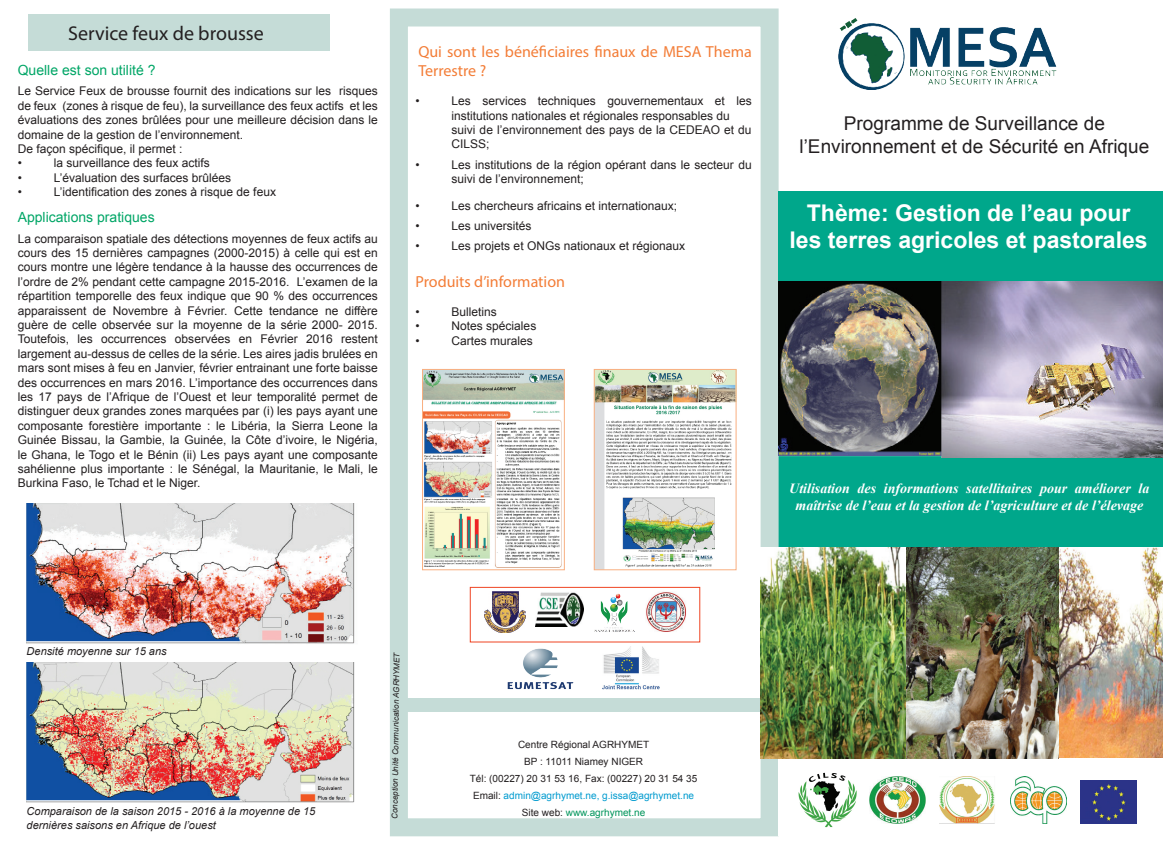
<style>
.page{position:relative;width:1163px;height:842px;background:#fff}
.page>*{position:absolute;margin:0;border:0;box-sizing:border-box;transform-origin:0 0}
.t1{font:700 23px/27.6px "Arial";color:#fff;text-align:center}
.t2{font:20px "Myriad Pro";color:#231f20}
.t3{font:19px/22.8px "Arial";color:#231f20;text-align:center}
.t4{font:16px/19.2px "Myriad Pro";color:#f37d37}
.t5{font:italic 700 14px/16.8px "Times New Roman";color:#fff;text-align:center}
.t6{font:14px "Arial";color:#00a666}
.t7{font:12px/14.4px "Arial";color:#231f20}
.t8{font:italic 11px/13.2px "Arial";color:#231f20}
.t9{font:10px/17px "Arial";color:#231f20;text-align:center}
.t10{font:italic 8px "Arial";color:#231f20}
.s1{color:#009bcf}
.s2{color:#00955b}
</style>
<div class="page">
<div style="left:771px;top:338px;width:391px;height:217px;background:#00a78b"></div>
<div style="left:28px;top:14px;width:302px;height:37px;background:#c5dcd7"></div>
<div style="left:390px;top:9px;width:388px;height:827px;border:18px solid #c5dcd7"></div>
<img style="left:1058px;top:547px;width:104px;height:211px">
<img style="left:778px;top:281px;width:384px;height:177px">
<img style="left:838px;top:18px;width:218px;height:71px">
<img style="left:27px;top:503px;width:328px;height:141px">
<img style="left:27px;top:662px;width:328px;height:141px">
<svg style="left:416px;top:8px;width:337px;height:20px;background:#cadfda"></svg>
<div style="left:407px;top:698px;width:359px;height:14px;background:#c5dcd7"></div>
<img style="left:507px;top:649px;width:67px;height:41px">
<img style="left:602px;top:646px;width:57px;height:44px">
<img style="left:484px;top:592px;width:41px;height:41px">
<img style="left:536px;top:592px;width:47px;height:34px">
<img style="left:594px;top:593px;width:40px;height:39px">
<img style="left:646px;top:592px;width:40px;height:40px">
<div style="left:470px;top:587px;width:229px;height:55px;border:1px solid #ef4422"></div>
<img style="left:424px;top:371px;width:138px;height:197px">
<div style="left:422px;top:369px;width:142px;height:201px;border:1px solid #f9af80"></div>
<img style="left:596px;top:371px;width:138px;height:197px">
<div style="left:594px;top:369px;width:142px;height:201px;border:1px solid #f9af80"></div>
<img style="left:798px;top:773px;width:59px;height:54px">
<img style="left:1080px;top:780px;width:56px;height:43px">
<img style="left:869px;top:776px;width:56px;height:47px">
<img style="left:1010px;top:776px;width:55px;height:47px">
<img style="left:939px;top:776px;width:56px;height:47px">
<img style="left:760px;top:547px;width:146px;height:211px">
<img style="left:906px;top:547px;width:152px;height:211px">
<div style="left:778px;top:192px;width:384px;height:89px;background:#00a78b"></div>
<h2 class="t2" style="left:68px;top:21px;width:197px">Service feux de brousse</h2>
<p class="t6" style="left:18px;top:60px;width:139px">Quelle est son utilité ?</p>
<p class="t7" style="left:18px;top:84px;width:362px">Le Service Feux de brousse fournit des indications sur les risques de feux (zones à risque de feu), la surveillance des feux actifs et les évaluations des zones brûlées pour une meilleure décision dans le domaine de la gestion de l’environnement.<br>De façon spécifique, il permet :<br>•</p>
<p class="t7" style="left:54px;top:156px;width:158px">la surveillance des feux actifs</p>
<p class="t7" style="left:18px;top:170px;width:6px">•</p>
<p class="t7" style="left:54px;top:170px;width:179px">L’évaluation des surfaces brûlées</p>
<p class="t7" style="left:18px;top:185px;width:6px">•</p>
<p class="t7" style="left:54px;top:185px;width:224px">L’identification des zones à risque de feux</p>
<p class="t6" style="left:18px;top:208px;width:138px">Applications pratiques</p>
<p class="t7" style="left:18px;top:231px;width:362px;text-align:justify">La comparaison spatiale des détections moyennes de feux actifs au cours des 15 dernières campagnes (2000-2015) à celle qui est en cours montre une légère tendance à la hausse des occurrences de l’ordre de 2% pendant cette campagne 2015-2016. L’examen de la répartition temporelle des feux indique que 90 % des occurrences apparaissent de Novembre à Février. Cette tendance ne diffère guère de celle observée sur la moyenne de la série 2000- 2015.<br>Toutefois, les occurrences observées en Février 2016 restent largement au-dessus de celles de la série. Les aires jadis brulées en mars sont mises à feu en Janvier, février entrainant une forte baisse des occurrences en mars 2016. L’importance des occurrences dans les 17 pays de l’Afrique de l’Ouest et leur temporalité permet de distinguer deux grandes zones marquées par (i) les pays ayant une composante forestière importante : le Libéria, la Sierra Leone la Guinée Bissau, la Gambie, la Guinée, la Côte d’ivoire, le Nigéria, le Ghana, le Togo et le Bénin (ii) Les pays ayant une composante sahélienne plus importante : le Sénégal, la Mauritanie, le Mali, le Burkina Faso, le Tchad et le Niger.</p>
<h3 class="t4" style="left:418px;top:41px;width:335px">Qui sont les bénéficiaires finaux de MESA Thema<br>Terrestre ?</h3>
<p class="t7" style="left:415px;top:94px;width:6px">•</p>
<p class="t7" style="left:451px;top:94px;width:301px">Les services techniques gouvernementaux et les institutions nationales et régionales responsables du suivi de l’environnement des pays de la CEDEAO et du CILSS;</p>
<p class="t7" style="left:415px;top:157px;width:6px">•</p>
<p class="t7" style="left:451px;top:157px;width:301px">Les institutions de la région opérant dans le secteur du suivi de l’environnement;</p>
<p class="t7" style="left:415px;top:198px;width:6px">•</p>
<p class="t7" style="left:451px;top:198px;width:227px">Les chercheurs africains et internationaux;</p>
<p class="t7" style="left:415px;top:218px;width:6px">•</p>
<p class="t7" style="left:451px;top:218px;width:82px">Les universités</p>
<p class="t7" style="left:415px;top:239px;width:6px">•</p>
<p class="t7" style="left:451px;top:239px;width:235px">Les projets et ONGs nationaux et régionaux</p>
<h3 class="t4" style="left:415px;top:272px;width:151px">Produits d’information</h3>
<p class="t7" style="left:415px;top:304px;width:6px">•</p>
<p class="t7" style="left:451px;top:304px;width:47px">Bulletins</p>
<p class="t7" style="left:415px;top:319px;width:6px">•</p>
<p class="t7" style="left:451px;top:319px;width:86px">Notes spéciales</p>
<p class="t7" style="left:415px;top:333px;width:6px">•</p>
<p class="t7" style="left:451px;top:333px;width:83px">Cartes murales</p>
<h3 class="t3" style="left:799px;top:112px;width:351px">Programme de Surveillance de l’Environnement et de Sécurité en Afrique</h3>
<h1 class="t1" style="left:789px;top:199px;width:359px">Thème: Gestion de l’eau pour les terres agricoles et pastorales</h1>
<p class="t5" style="left:789px;top:479px;width:362px">Utilisation des informations satellitaires pour améliorer la maîtrise de l’eau et la gestion de l’agriculture et de l’élevage</p>
<p class="t8" style="left:27px;top:644px;width:142px">Densité moyenne sur 15 ans</p>
<p class="t8" style="left:27px;top:805px;width:290px">Comparaison de la saison 2015 - 2016 à la moyenne de 15 dernières saisons en Afrique de l’ouest</p>
<p class="t10" style="left:389px;top:819px;width:168px;rotate:-89deg">Conception Unité Communication AGRHYMET</p>
<p class="t9" style="left:470px;top:735px;width:229px">Centre Régional AGRHYMET<br>BP : 11011 Niamey NIGER<br>Tél: (00227) 20 31 53 16, Fax: (00227) 20 31 54 35<br>Email: <span class="s1">admin@agrhymet.ne, g.issa@agrhymet.ne </span>Site web: <span class="s2">www.agrhymet.ne</span></p>
</div>
